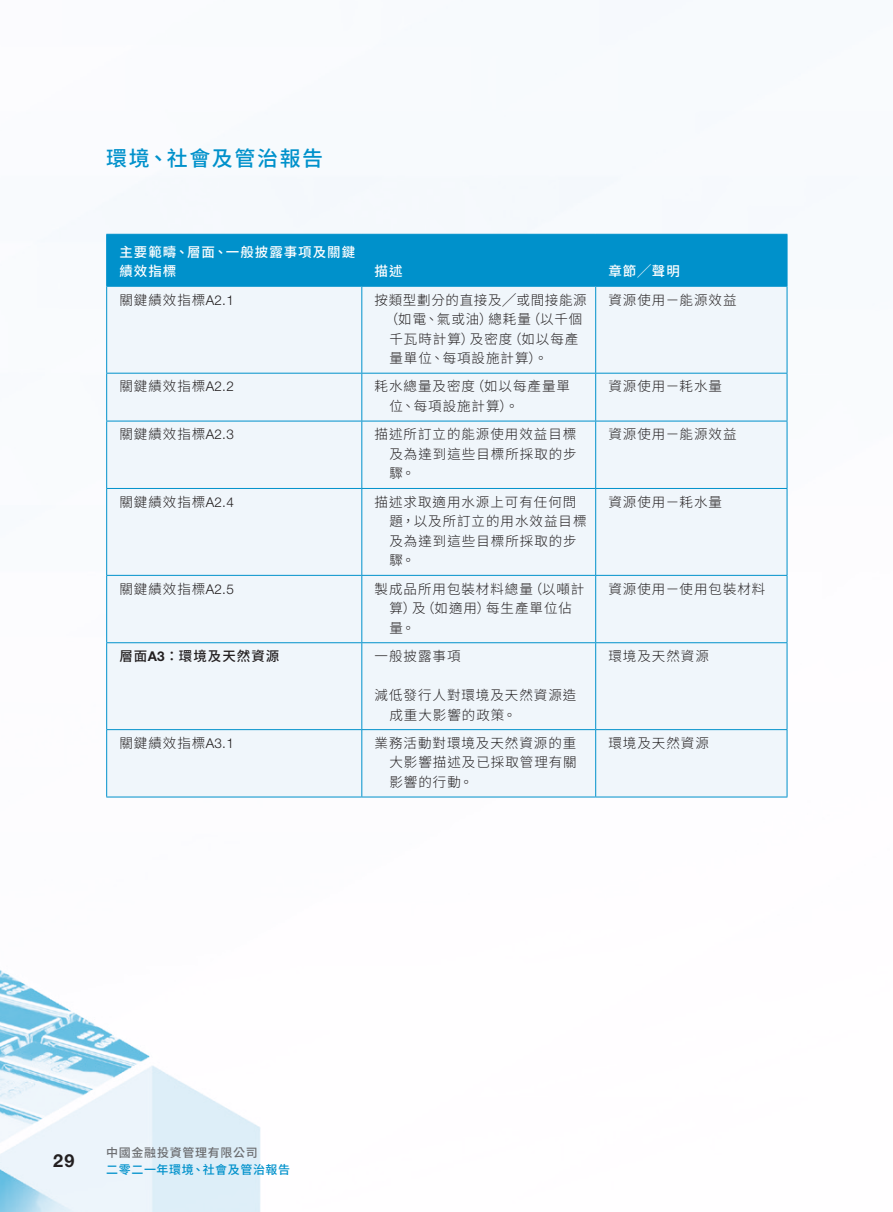
<style>
.page{position:relative;width:893px;height:1212px;background:#fff}
.page>*{position:absolute;margin:0;border:0;box-sizing:border-box;transform-origin:0 0}
.t1{font:500 21px "Source Han Sans TC";letter-spacing:.075em;color:#0091cb}
.t2{font:700 18px "Helvetica Neue LT Std";color:#231f20}
.Body_Text{font:300 13.5px/19.5px "Source Han Sans TC";letter-spacing:.075em;color:#231f20}
.Body_Text-2{font:500 13.5px "Source Han Sans TC";letter-spacing:.075em;color:#fff}
.Body_Text-3{font:300 13.5px "Source Han Sans TC";letter-spacing:.05em;color:#231f20}
.Body_Text-4{font:500 13.5px "Source Han Sans TC";letter-spacing:.075em;color:#231f20}
.t3{font:500 12px "Source Han Sans TC";letter-spacing:.05em;color:#0091cb}
.t4{font:500 12px "Source Han Sans TC";letter-spacing:.055em;color:#6c6d70}
.s1{font-family:"Helvetica Neue LT Std"}
.s2{font-family:"Helvetica Neue LT Std";font-weight:700}
</style>
<div class="page">
<img style="left:0;top:177px;width:788px;height:1035px">
<div style="left:107px;top:235px;width:680px;height:51px;background:#0091cb"></div>
<div style="left:107px;top:287px;width:680px;height:510px;background:#f0f6fb"></div>
<hr style="left:106px;top:287px;width:1px;height:86px;background:#0091cb">
<hr style="left:361px;top:287px;width:1px;height:86px;background:#0091cb">
<hr style="left:595px;top:287px;width:1px;height:86px;background:#0091cb">
<hr style="left:787px;top:287px;width:1px;height:86px;background:#0091cb">
<hr style="left:106px;top:373px;width:256px;height:1px;background:#0091cb">
<hr style="left:106px;top:374px;width:1px;height:47px;background:#0091cb">
<hr style="left:362px;top:373px;width:234px;height:1px;background:#0091cb">
<hr style="left:361px;top:374px;width:1px;height:47px;background:#0091cb">
<hr style="left:596px;top:373px;width:191px;height:1px;background:#0091cb">
<hr style="left:595px;top:374px;width:1px;height:47px;background:#0091cb">
<hr style="left:787px;top:374px;width:1px;height:47px;background:#0091cb">
<hr style="left:106px;top:421px;width:256px;height:1px;background:#0091cb">
<hr style="left:106px;top:421px;width:1px;height:67px;background:#0091cb">
<hr style="left:362px;top:421px;width:234px;height:1px;background:#0091cb">
<hr style="left:361px;top:421px;width:1px;height:67px;background:#0091cb">
<hr style="left:596px;top:421px;width:191px;height:1px;background:#0091cb">
<hr style="left:595px;top:421px;width:1px;height:67px;background:#0091cb">
<hr style="left:787px;top:421px;width:1px;height:67px;background:#0091cb">
<hr style="left:106px;top:488px;width:256px;height:1px;background:#0091cb">
<hr style="left:106px;top:489px;width:1px;height:86px;background:#0091cb">
<hr style="left:362px;top:488px;width:234px;height:1px;background:#0091cb">
<hr style="left:361px;top:489px;width:1px;height:86px;background:#0091cb">
<hr style="left:596px;top:488px;width:191px;height:1px;background:#0091cb">
<hr style="left:595px;top:489px;width:1px;height:86px;background:#0091cb">
<hr style="left:787px;top:489px;width:1px;height:86px;background:#0091cb">
<hr style="left:106px;top:575px;width:256px;height:1px;background:#0091cb">
<hr style="left:106px;top:576px;width:1px;height:66px;background:#0091cb">
<hr style="left:362px;top:575px;width:234px;height:1px;background:#0091cb">
<hr style="left:361px;top:576px;width:1px;height:66px;background:#0091cb">
<hr style="left:596px;top:575px;width:191px;height:1px;background:#0091cb">
<hr style="left:595px;top:576px;width:1px;height:66px;background:#0091cb">
<hr style="left:787px;top:576px;width:1px;height:66px;background:#0091cb">
<hr style="left:106px;top:642px;width:256px;height:1px;background:#0091cb">
<hr style="left:106px;top:643px;width:1px;height:86px;background:#0091cb">
<hr style="left:362px;top:642px;width:234px;height:1px;background:#0091cb">
<hr style="left:361px;top:643px;width:1px;height:86px;background:#0091cb">
<hr style="left:596px;top:642px;width:191px;height:1px;background:#0091cb">
<hr style="left:595px;top:643px;width:1px;height:86px;background:#0091cb">
<hr style="left:787px;top:643px;width:1px;height:86px;background:#0091cb">
<hr style="left:106px;top:729px;width:256px;height:1px;background:#0091cb">
<hr style="left:106px;top:730px;width:1px;height:67px;background:#0091cb">
<hr style="left:362px;top:729px;width:234px;height:1px;background:#0091cb">
<hr style="left:361px;top:730px;width:1px;height:67px;background:#0091cb">
<hr style="left:596px;top:729px;width:191px;height:1px;background:#0091cb">
<hr style="left:595px;top:730px;width:1px;height:67px;background:#0091cb">
<hr style="left:787px;top:730px;width:1px;height:67px;background:#0091cb">
<hr style="left:106px;top:797px;width:256px;height:1px;background:#0091cb">
<hr style="left:362px;top:797px;width:234px;height:1px;background:#0091cb">
<hr style="left:596px;top:797px;width:191px;height:1px;background:#0091cb">
<hr style="left:106px;top:234px;width:256px;height:1px;background:#0091cb">
<hr style="left:106px;top:235px;width:1px;height:51px;background:#0091cb">
<hr style="left:362px;top:234px;width:234px;height:1px;background:#0091cb">
<hr style="left:361px;top:235px;width:1px;height:51px;background:#0091cb">
<hr style="left:596px;top:234px;width:191px;height:1px;background:#0091cb">
<hr style="left:595px;top:235px;width:1px;height:51px;background:#0091cb">
<hr style="left:787px;top:235px;width:1px;height:51px;background:#0091cb">
<hr style="left:106px;top:286px;width:256px;height:1px;background:#0091cb">
<hr style="left:362px;top:286px;width:234px;height:1px;background:#0091cb">
<hr style="left:596px;top:286px;width:191px;height:1px;background:#0091cb">
<h1 class="t1" style="left:106px;top:146px;width:219px">環境、社會及管治報告</h1>
<p class="Body_Text-2" style="left:119px;top:244px;width:237px">主要範疇、層面、一般披露事項及關鍵</p>
<p class="Body_Text-2" style="left:119px;top:264px;width:58px">績效指標</p>
<p class="Body_Text-2" style="left:375px;top:264px;width:29px">描述</p>
<p class="Body_Text-2" style="left:608px;top:264px;width:73px">章節╱聲明</p>
<p class="Body_Text" style="left:119px;top:290px;width:116px">關鍵績效指標<span class="s1">A2.1</span></p>
<p class="Body_Text-3" style="left:375px;top:292px;width:214px">按類型劃分的直接及╱或間接能源</p>
<p class="Body_Text" style="left:608px;top:290px;width:130px">資源使用－能源效益</p>
<p class="Body_Text" style="left:385px;top:310px;width:109px">（如電、氣或油）</p>
<p class="Body_Text" style="left:527px;top:310px;width:57px">（以千個</p>
<p class="Body_Text" style="left:488px;top:310px;width:44px">總耗量</p>
<p class="Body_Text" style="left:389px;top:329px;width:160px">千瓦時計算）<br>量單位、每項設施計算。(</p>
<p class="Body_Text" style="left:508px;top:329px;width:72px">（如以每產</p>
<p class="Body_Text" style="left:470px;top:329px;width:44px">及密度</p>
<p class="Body_Text" style="left:119px;top:377px;width:116px">關鍵績效指標<span class="s1">A2.2</span></p>
<p class="Body_Text" style="left:471px;top:377px;width:101px">（如以每產量單</p>
<p class="Body_Text" style="left:375px;top:377px;width:102px">耗水總量及密度</p>
<p class="Body_Text" style="left:608px;top:377px;width:115px">資源使用－耗水量</p>
<p class="Body_Text" style="left:389px;top:396px;width:131px">位、每項設施計算。(</p>
<p class="Body_Text" style="left:119px;top:425px;width:116px">關鍵績效指標<span class="s1">A2.3</span></p>
<p class="Body_Text" style="left:375px;top:425px;width:203px">描述所訂立的能源使用效益目標</p>
<p class="Body_Text" style="left:608px;top:425px;width:130px">資源使用－能源效益</p>
<p class="Body_Text" style="left:389px;top:444px;width:189px">及為達到這些目標所採取的步驟。</p>
<p class="Body_Text" style="left:119px;top:492px;width:116px">關鍵績效指標<span class="s1">A2.4</span></p>
<p class="Body_Text" style="left:375px;top:492px;width:203px">描述求取適用水源上可有任何問</p>
<p class="Body_Text" style="left:608px;top:492px;width:115px">資源使用－耗水量</p>
<p class="Body_Text" style="left:389px;top:512px;width:199px">題，以及所訂立的用水效益目標及為達到這些目標所採取的步驟。</p>
<p class="Body_Text" style="left:119px;top:579px;width:116px">關鍵績效指標<span class="s1">A2.5</span></p>
<p class="Body_Text" style="left:529px;top:579px;width:57px">（以噸計</p>
<p class="Body_Text" style="left:375px;top:579px;width:160px">製成品所用包裝材料總量</p>
<p class="Body_Text" style="left:608px;top:579px;width:158px">資源使用－使用包裝材料</p>
<p class="Body_Text" style="left:389px;top:599px;width:102px">算）（如適用）</p>
<p class="Body_Text" style="left:486px;top:599px;width:87px">每生產單位佔</p>
<p class="Body_Text" style="left:389px;top:599px;width:38px;text-indent:23px">及量。</p>
<p class="Body_Text-4" style="left:119px;top:648px;width:161px">層面<span class="s2">A3</span>：環境及天然資源</p>
<p class="Body_Text" style="left:375px;top:646px;width:87px">一般披露事項</p>
<p class="Body_Text" style="left:608px;top:646px;width:102px">環境及天然資源</p>
<p class="Body_Text" style="left:389px;top:685px;width:188px;text-indent:-15px">減低發行人對環境及天然資源造成重大影響的政策。</p>
<p class="Body_Text" style="left:119px;top:733px;width:116px">關鍵績效指標<span class="s1">A3.1</span></p>
<p class="Body_Text" style="left:375px;top:733px;width:203px">業務活動對環境及天然資源的重</p>
<p class="Body_Text" style="left:608px;top:733px;width:102px">環境及天然資源</p>
<p class="Body_Text" style="left:389px;top:753px;width:189px">大影響描述及已採取管理有關影響的行動。</p>
<h2 class="t2" style="left:53px;top:1149px;width:23px">29</h2>
<p class="t4" style="left:106px;top:1146px;width:153px">中國金融投資管理有限公司</p>
<p class="t3" style="left:106px;top:1162px;width:185px">二零二一年環境、社會及管治報告</p>
</div>
